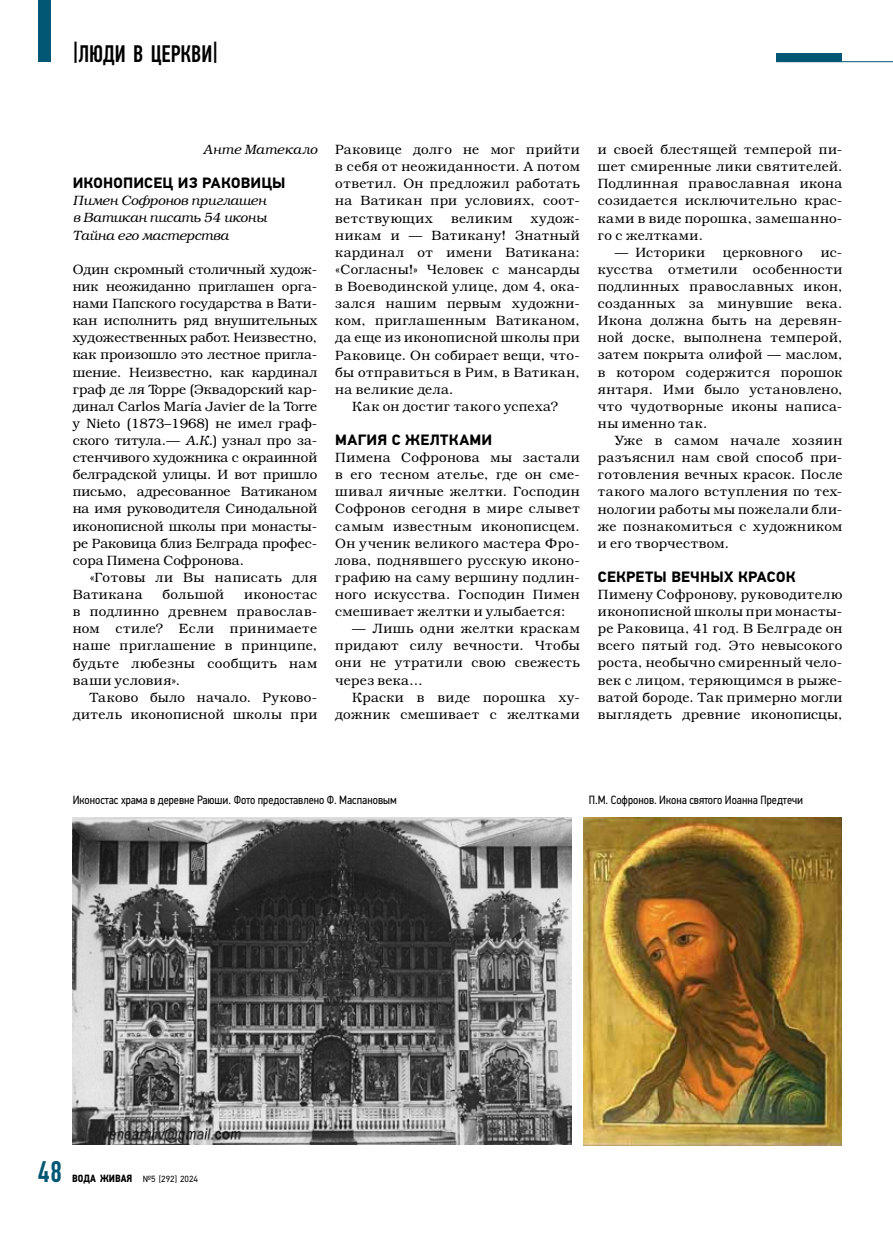
<style>
.page{position:relative;width:893px;height:1234px;background:#fff}
.page>*{position:absolute;margin:0;border:0;box-sizing:border-box;transform-origin:0 0}
.t1{font:500 30px "PF Din Text Comp Pro";color:#025774}
.t2{font:500 24px "PF Din Text Comp Pro";color:#000}
.t3{font:700 15px "PF Din Text Pro";letter-spacing:.015em;color:#000}
.t4{font:13.5px/17.1px "Bookman Light ITC";letter-spacing:.03em;color:#000;text-align:justify}
.t5{font:italic 13.5px/17.1px "Bookman Light ITC";color:#000;text-align:justify}
.t6{font:italic 13.5px "Bookman Light ITC";letter-spacing:.03em;color:#000}
.t7{font:13.5px "Bookman Light ITC";letter-spacing:.01em;color:#000}
.t8{font:12px "PF Din Text Cond Pro";color:#000}
.t9{font:9px "PF Din Text Pro";color:#000}
.s1{font-style:italic}
.s2{font-family:"PF Din Text Cond Pro";font-weight:700;font-size:10.5px}
</style>
<div class="page">
<div style="left:38px;top:0;width:13px;height:62px;background:#025774"></div>
<div style="left:776px;top:53px;width:66px;height:9px;background:#025774"></div>
<hr style="left:776px;top:61px;width:117px;height:1px;background:#025774">
<img style="left:583px;top:817px;width:258px;height:328px">
<img style="left:72px;top:817px;width:500px;height:327px">
<h2 class="t2" style="left:73px;top:41px;width:147px">|люди в церкви|</h2>
<p class="t6" style="left:203px;top:142px;width:116px">Анте Матекало</p>
<p class="t3" style="left:73px;top:174px;width:11px">ИКОНОПИСЕ</p>
<p class="t3" style="left:163px;top:174px;width:50px">Ц ИЗ РАКО</p>
<p class="t3" style="left:241px;top:174px;width:44px">ВИЦЫ</p>
<p class="t5" style="left:73px;top:192px;width:195px">Пимен Софронов приглашен в Ватикан писать 54 иконы Тайна его мастерства</p>
<p class="t4" style="left:73px;top:261px;width:246px">Один скромный столичный худож&shy;ник неожиданно приглашен орга&shy;нами Папского государства в Вати&shy;кан исполнить ряд внушительных художественных работ. Неизвестно, как произошло это лестное пригла&shy;шение. Неизвестно, как кардинал граф де ля Торре (Эквадорский кар&shy;динал Carlos María Javier de la Torre y Nieto (1873–1968) не имел граф&shy;ского титула.— <span class="s1">А.К.</span>) узнал про за&shy;стенчивого художника с окраинной белградской улицы. И вот пришло письмо, адресованное Ватиканом на имя руководителя Синодальной иконописной школы при монасты&shy;ре Раковица близ Белграда профес&shy;сора Пимена Софронова.</p>
<p class="t4" style="left:73px;top:569px;width:246px;text-indent:17px">«Готовы ли Вы написать для<br>Ватикана</p>
<p class="t4" style="left:162px;top:586px;width:63px">большой</p>
<p class="t4" style="left:73px;top:586px;width:246px;text-indent:171px">иконостас в подлинно древнем православ&shy;ном стиле? Если принимаете наше приглашение в принципе, будьте любезны сообщить нам ваши условия».</p>
<p class="t4" style="left:73px;top:688px;width:246px;text-align:right">Таково было начало. Руково&shy;дитель иконописной школы при</p>
<p class="t4" style="left:335px;top:141px;width:246px">Раковице долго не мог прийти в себя от неожиданности. А потом ответил. Он предложил работать на Ватикан при условиях, соот&shy;ветствующих</p>
<p class="t4" style="left:451px;top:209px;width:63px">великим</p>
<p class="t4" style="left:531px;top:209px;width:50px">худож-</p>
<p class="t4" style="left:335px;top:227px;width:246px">никам и — Ватикану! Знатный</p>
<p class="t4" style="left:335px;top:244px;width:246px">кардинал от имени Ватикана:</p>
<p class="t4" style="left:335px;top:261px;width:246px">«Согласны!» Человек с мансарды</p>
<p class="t4" style="left:335px;top:278px;width:246px">в Воеводинской улице, дом 4, ока-</p>
<p class="t4" style="left:335px;top:295px;width:246px">зался нашим первым художни-</p>
<p class="t4" style="left:335px;top:312px;width:246px">ком, приглашенным Ватиканом,</p>
<p class="t4" style="left:335px;top:329px;width:246px">да еще из иконописной школы при</p>
<p class="t4" style="left:335px;top:346px;width:246px">Раковице. Он собирает вещи, что-</p>
<p class="t4" style="left:335px;top:363px;width:246px">бы отправиться в Рим, в Ватикан,</p>
<p class="t4" style="left:335px;top:381px;width:120px">на великие дела.</p>
<p class="t4" style="left:352px;top:398px;width:207px">Как он достиг такого успеха?</p>
<p class="t3" style="left:335px;top:430px;width:158px">Магия с желтками</p>
<p class="t4" style="left:335px;top:449px;width:246px">Пимена Софронова мы застали в его тесном ателье, где он сме&shy;шивал яичные желтки. Господин Софронов сегодня в мире слывет самым известным иконописцем.<br>Он ученик великого мастера Фро&shy;лова, поднявшего русскую иконо&shy;графию на саму вершину подлин&shy;ного искусства. Господин Пимен смешивает желтки и улыбается:</p>
<p class="t4" style="left:335px;top:620px;width:246px;text-indent:17px">— Лишь одни желтки краскам придают силу вечности. Чтобы они не утратили свою свежесть через века…</p>
<p class="t4" style="left:335px;top:688px;width:246px;text-align:right">Краски в виде порошка ху&shy;дожник смешивает с желтками</p>
<p class="t4" style="left:598px;top:141px;width:246px">и своей блестящей темперой пи&shy;шет смиренные лики святителей.<br>Подлинная православная икона созидается исключительно крас&shy;ками в виде порошка, замешанно&shy;го с желтками.</p>
<p class="t4" style="left:615px;top:244px;width:92px">— Историки</p>
<p class="t7" style="left:723px;top:244px;width:81px">церковного</p>
<p class="t4" style="left:598px;top:244px;width:246px;text-indent:223px">ис&shy;кусства отметили особенности подлинных православных икон, созданных за минувшие века.<br>Икона должна быть на деревян&shy;ной доске, выполнена темперой, затем покрыта олифой — маслом, в котором содержится порошок янтаря. Ими было установлено, что чудотворные иконы написа&shy;ны именно так.</p>
<p class="t4" style="left:598px;top:432px;width:246px;text-indent:17px">Уже в самом начале хозяин разъяснил нам свой способ при&shy;готовления вечных красок. После такого малого вступления по тех&shy;нологии работы мы пожелали бли&shy;же познакомиться с художником и его творчеством.</p>
<p class="t3" style="left:598px;top:567px;width:199px">Секреты вечных красок</p>
<p class="t4" style="left:598px;top:586px;width:246px">Пимену Софронову, руководителю иконописной школы при монасты&shy;ре Раковица, 41 год. В Белграде он всего пятый год. Это невысокого роста, необычно смиренный чело&shy;век с лицом, теряющимся в рыже&shy;ватой бороде. Так примерно могли выглядеть древние иконописцы,</p>
<p class="t8" style="left:73px;top:793px;width:326px">Иконостас храма в деревне Раюши. Фото предоставлено Ф. Маспановым</p>
<p class="t8" style="left:589px;top:793px;width:216px">П.М. Софронов. Икона святого Иоанна Предтечи</p>
<h1 class="t1" style="left:38px;top:1155px;width:26px">48</h1>
<p class="t9" style="left:72px;top:1173px;width:127px"><span class="s2">ВОДА ЖИВАЯ</span> №5 [292] 2024</p>
</div>
